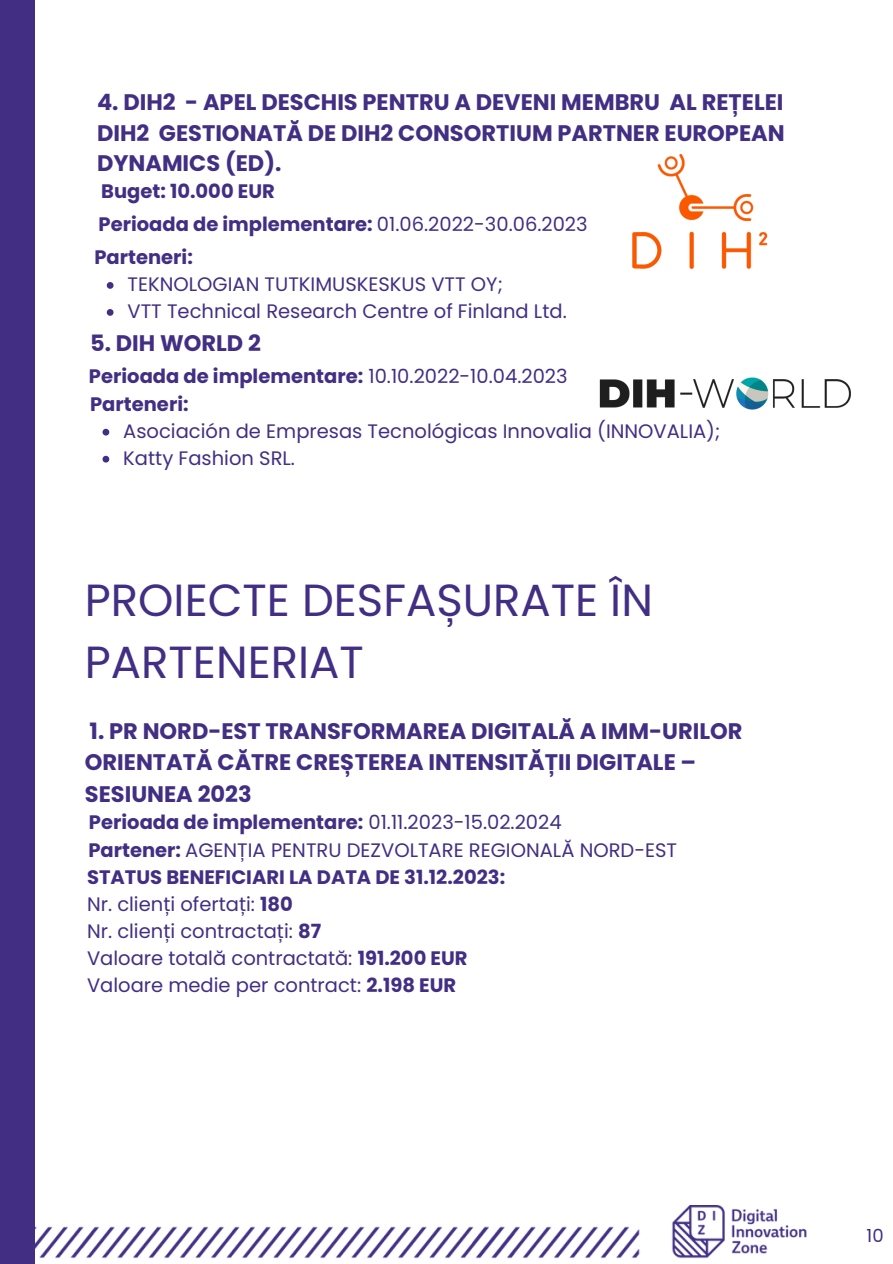
<style>
.page{position:relative;width:893px;height:1264px;background:#fff}
.page>*{position:absolute;margin:0;border:0;box-sizing:border-box;transform-origin:0 0}
.t1{font:45px/61.8px "Poppins";color:#422f84}
.t2{font:700 22.5px/30.8px "Poppins";color:#422f84;text-align:justify}
.t3{font:19.5px "Poppins";color:#422f84}
.t4{font:700 19.5px "Poppins";color:#422f84}
.t5{font:18px "Poppins";color:#422f84}
.s1{font-weight:400}
.s2{font-weight:700}
</style>
<div class="page">
<div style="left:0;top:0;width:892px;height:1263px;background:#422f84"></div>
<div style="left:35px;top:0;width:857px;height:1263px;background:#fff"></div>
<img style="left:35px;top:1205px;width:772px;height:54px">
<img style="left:632px;top:154px;width:136px;height:115px">
<img style="left:599px;top:377px;width:252px;height:33px">
<svg style="left:107px;top:282px;width:6px;height:7px"></svg>
<svg style="left:107px;top:309px;width:6px;height:7px"></svg>
<svg style="left:102px;top:429px;width:7px;height:6px"></svg>
<svg style="left:102px;top:456px;width:7px;height:6px"></svg>
<p class="t2" style="left:97px;top:87px;width:689px">4. DIH2 - APEL DESCHIS PENTRU A DEVENI MEMBRU AL REȚELEI DIH2 GESTIONATĂ DE DIH2 CONSORTIUM PARTNER EUROPEAN DYNAMICS (ED).</p>
<p class="t4" style="left:98px;top:210px;width:490px">Perioada de implementare: <span class="s1">01.06.2022-30.06.2023</span></p>
<p class="t4" style="left:94px;top:243px;width:100px">Parteneri:</p>
<p class="t3" style="left:127px;top:270px;width:377px">TEKNOLOGIAN TUTKIMUSKESKUS VTT OY;</p>
<p class="t3" style="left:127px;top:297px;width:440px">VTT Technical Research Centre of Finland Ltd.</p>
<p class="t2" style="left:90px;top:327px;width:172px">5. DIH WORLD 2</p>
<p class="t4" style="left:89px;top:363px;width:480px">Perioada de implementare: <span class="s1">10.10.2022-10.04.2023</span></p>
<p class="t4" style="left:90px;top:390px;width:100px">Parteneri:</p>
<p class="t3" style="left:123px;top:417px;width:598px">Asociación de Empresas Tecnológicas Innovalia (INNOVALIA);</p>
<p class="t3" style="left:123px;top:444px;width:173px">Katty Fashion SRL.</p>
<p class="t4" style="left:101px;top:177px;width:175px">Buget: 10.000 EUR</p>
<p class="t1" style="left:85px;top:569px;width:569px">PROIECTE DESFAȘURATE ÎN<br>PARTENERIAT</p>
<p class="t2" style="left:85px;top:715px;width:659px;line-height:31.5px;text-align:left">1. PR NORD-EST TRANSFORMAREA DIGITALĂ A IMM-URILOR<br>ORIENTATĂ CĂTRE CREȘTEREA INTENSITĂȚII DIGITALE –<br>SESIUNEA 2023</p>
<p class="t4" style="left:89px;top:808px;width:474px">Perioada de implementare: <span class="s1">01.11.2023-15.02.2024</span></p>
<p class="t3" style="left:88px;top:836px;width:590px"><span class="s2">Partener:</span> AGENȚIA PENTRU DEZVOLTARE REGIONALĂ NORD-EST</p>
<p class="t4" style="left:87px;top:863px;width:419px">STATUS BENEFICIARI LA DATA DE 31.12.2023:</p>
<p class="t3" style="left:87px;top:890px;width:207px">Nr. clienți ofertați: <span class="s2">180</span></p>
<p class="t3" style="left:87px;top:917px;width:236px">Nr. clienți contractați: <span class="s2">87</span></p>
<p class="t3" style="left:87px;top:944px;width:382px">Valoare totală contractată: <span class="s2">191.200 EUR</span></p>
<p class="t3" style="left:87px;top:971px;width:370px">Valoare medie per contract: <span class="s2">2.198 EUR</span></p>
<p class="t5" style="left:866px;top:1223px;width:19px">10</p>
</div>
